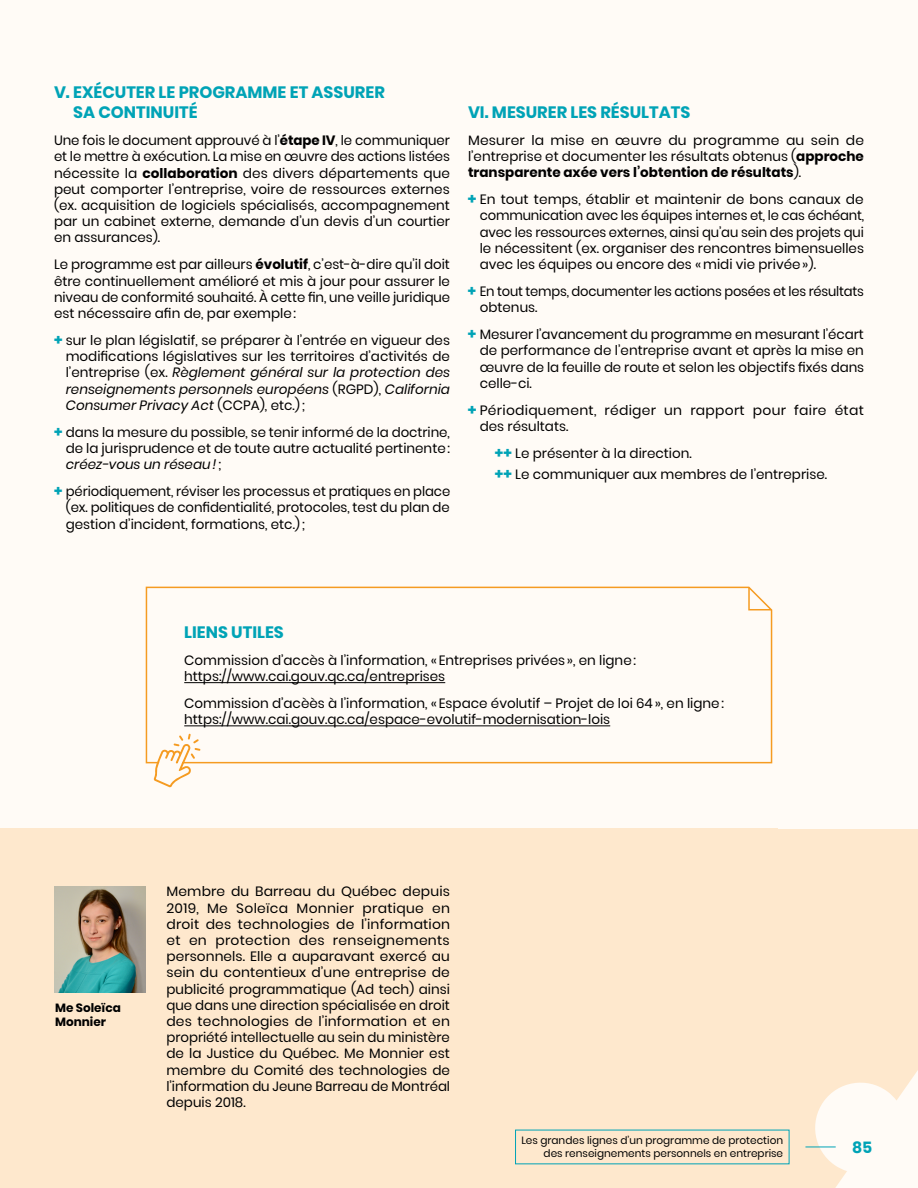
<style>
.page{position:relative;width:918px;height:1188px;background:#fffbf6}
.page>*{position:absolute;margin:0;border:0;box-sizing:border-box;transform-origin:0 0}
.t1{font:700 16.5px/19.8px "Poppins";color:#00a3b6}
.t2{font:700 15.75px "Poppins";color:#00a3b6}
.t3{font:13.5px/16.2px "Poppins";color:#000;text-align:justify}
.t4{font:13.5px/16.2px "Poppins";letter-spacing:.02em;color:#000}
.t5{font:700 12px/14.4px "Poppins";color:#000}
.t6{font:10.5px/12.6px "Poppins";color:#000;text-align:right}
.s1{font-weight:700}
.s2{font-weight:700;font-size:15px;color:#00a3b6}
.s3{font-style:italic}
</style>
<div class="page">
<svg style="left:145px;top:586px;width:628px;height:178px"></svg>
<svg style="left:748px;top:586px;width:25px;height:25px"></svg>
<svg style="left:153px;top:734px;width:47px;height:54px"></svg>
<hr style="left:184px;top:682px;width:261px;height:1px;background:#000">
<hr style="left:184px;top:725px;width:426px;height:1px;background:#000">
<div style="left:756px;top:829px;width:162px;height:197px;background:#fee8cd"></div>
<svg style="left:778px;top:1026px;width:140px;height:162px;fill:#fee8cd"></svg>
<div style="left:0;top:829px;width:778px;height:359px;background:#fee8cd"></div>
<img style="left:54px;top:887px;width:91px;height:105px">
<hr style="left:805px;top:1147px;width:31px;height:1px;background:#00a3b6">
<p class="t1" style="left:73px;top:83px;width:313px;text-indent:-19px">V. EXÉCUTER LE PROGRAMME ET ASSURER<br>SA CONTINUITÉ</p>
<p class="t3" style="left:54px;top:132px;width:398px">Une fois le document approuvé à l’<span class="s1">étape IV</span>, le communiquer et le mettre à exécution. La mise en œuvre des actions listées nécessite la <span class="s1">collaboration</span> des divers départements que peut comporter l’entreprise, voire de ressources externes (ex. acquisition de logiciels spécialisés, accompagnement par un cabinet externe, demande d’un devis d’un courtier en assurances).</p>
<p class="t3" style="left:54px;top:257px;width:398px">Le programme est par ailleurs <span class="s1">évolutif</span>, c’est-à-dire qu’il doit être continuellement amélioré et mis à jour pour assurer le niveau de conformité souhaité. À cette fin, une veille juridique est nécessaire afin de, par exemple:</p>
<p class="t3" style="left:66px;top:332px;width:386px;text-indent:-12px"><span class="s2">+</span> sur le plan législatif, se préparer à l’entrée en vigueur des modifications législatives sur les territoires d’activités de l’entreprise (ex. <span class="s3">Règlement général sur la protection des renseignements personnels européens</span> (RGPD), <span class="s3">California Consumer Privacy Act</span> (CCPA), etc.);</p>
<p class="t3" style="left:66px;top:424px;width:386px;text-indent:-12px"><span class="s2">+</span> dans la mesure du possible, se tenir informé de la doctrine, de la jurisprudence et de toute autre actualité pertinente: <span class="s3">créez-vous un réseau!</span>;</p>
<p class="t3" style="left:66px;top:483px;width:386px;text-indent:-12px"><span class="s2">+</span> périodiquement, réviser les processus et pratiques en place (ex. politiques de confidentialité, protocoles, test du plan de gestion d’incident, formations, etc.);</p>
<p class="t1" style="left:468px;top:102px;width:224px">VI. MESURER LES RÉSULTATS</p>
<p class="t3" style="left:468px;top:132px;width:398px">Mesurer la mise en œuvre du programme au sein de l’entreprise et documenter les résultats obtenus (<span class="s1">approche transparente axée vers l’obtention de résultats</span>).</p>
<p class="t3" style="left:480px;top:191px;width:386px;text-indent:-12px"><span class="s2">+</span> En tout temps, établir et maintenir de bons canaux de communication avec les équipes internes et, le cas échéant, avec les ressources externes, ainsi qu’au sein des projets qui le nécessitent (ex. organiser des rencontres bimensuelles avec les équipes ou encore des «midi vie privée»).</p>
<p class="t3" style="left:480px;top:283px;width:386px;text-indent:-12px"><span class="s2">+</span> En tout temps, documenter les actions posées et les résultats obtenus.</p>
<p class="t3" style="left:480px;top:326px;width:386px;text-indent:-12px"><span class="s2">+</span> Mesurer l’avancement du programme en mesurant l’écart de performance de l’entreprise avant et après la mise en œuvre de la feuille de route et selon les objectifs fixés dans celle-ci.</p>
<p class="t4" style="left:480px;top:402px;width:386px;text-indent:-12px"><span class="s2">+</span> Périodiquement, rédiger un rapport pour faire état des résultats.</p>
<p class="t3" style="left:495px;top:443px;width:334px;line-height:21px"><span class="s2">++</span> Le présenter à la direction.<br><span class="s2">++</span> Le communiquer aux membres de l’entreprise.</p>
<p class="t1" style="left:184px;top:622px;width:101px">LIENS UTILES</p>
<p class="t3" style="left:184px;top:652px;width:453px">Commission d’accès à l’information, «Entreprises privées», en ligne: https://www.cai.gouv.qc.ca/entreprises</p>
<p class="t3" style="left:184px;top:695px;width:541px">Commission d’acèès à l’information, «Espace évolutif – Projet de loi 64», en ligne: https://www.cai.gouv.qc.ca/espace-evolutif-modernisation-lois</p>
<p class="t5" style="left:55px;top:1000px;width:68px">Me Soleïca<br>Monnier</p>
<p class="t3" style="left:166px;top:884px;width:285px">Membre du Barreau du Québec depuis 2019, Me Soleïca Monnier pratique en droit des technologies de l’information et en protection des renseignements personnels. Elle a auparavant exercé au sein du contentieux d’une entreprise de publicité programmatique (Ad tech) ainsi que dans une direction spécialisée en droit des technologies de l’information et en propriété intellectuelle au sein du ministère de la Justice du Québec. Me Monnier est membre du Comité des technologies de l’information du Jeune Barreau de Montréal depuis 2018.</p>
<p class="t6" style="left:521px;top:1134px;width:263px">Les grandes lignes d’un programme de protection des renseignements personnels en entreprise</p>
<p class="t2" style="left:852px;top:1139px;width:22px">85</p>
</div>
